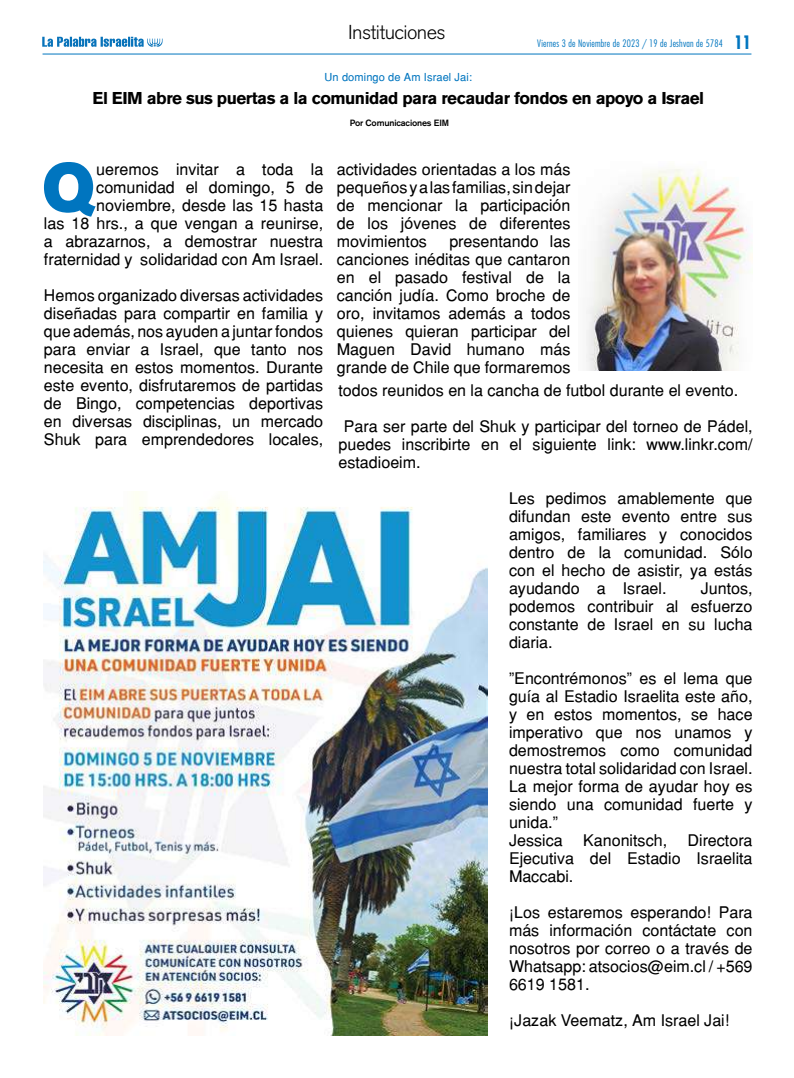
<style>
.page{position:relative;width:794px;height:1078px;background:#fff}
.page>*{position:absolute;margin:0;border:0;box-sizing:border-box;transform-origin:0 0}
.t1{font:67px "Akzidenz Grotesk BQ Super";color:#0075bf}
.t2{font:300 20px "Akzidenz Grotesk BQ";letter-spacing:-.03em;color:#000}
.t3{font:700 17px "Akzidenz Grotesk BQ";letter-spacing:-.03em;color:#000}
.t4{font:16px/18px "Helvetica";color:#000;text-align:justify}
.t5{font:11px "Helvetica";letter-spacing:.01em;color:#0075bf}
.t6{font:300 condensed 10px "Futura Std";letter-spacing:.02em;color:#0075bf}
.t7{font:500 9px "Akzidenz Grotesk BQ";letter-spacing:-.02em;color:#000}
.s1{font-weight:700;font-size:18px}
</style>
<div class="page">
<img style="left:586px;top:168px;width:166px;height:202px">
<img style="left:44px;top:491px;width:443px;height:544px">
<hr style="left:43px;top:53px;width:708px;height:1px;background:#0075bf">
<svg style="left:42px;top:37px;width:120px;height:10px"></svg>
<p class="t2" style="left:348px;top:21px;width:99px">Instituciones</p>
<p class="t6" style="left:537px;top:37px;width:215px">Viernes 3 de Noviembre de 2023 / 19 de Jeshvan de 5784 <span class="s1">11</span></p>
<p class="t5" style="left:324px;top:70px;width:149px">Un domingo de Am Israel Jai:</p>
<p class="t3" style="left:93px;top:89px;width:613px">El EIM abre sus puertas a la comunidad para recaudar fondos en apoyo a Israel</p>
<p class="t7" style="left:350px;top:117px;width:101px">Por Comunicaciones EIM</p>
<h1 class="t1" style="left:42px;top:149px;width:54px">Q</h1>
<p class="t4" style="left:44px;top:160px;width:281px;text-align:right">ueremos invitar a toda la comunidad el domingo, 5 de noviembre, desde las 15 hasta<br>las 18 hrs., a que vengan a reunirse, a abrazarnos, a demostrar nuestra fraternidad y solidaridad con Am Israel.</p>
<p class="t4" style="left:44px;top:286px;width:281px">Hemos organizado diversas actividades diseñadas para compartir en familia y que además, nos ayuden a juntar fondos para enviar a Israel, que tanto nos necesita en estos momentos. Durante este evento, disfrutaremos de partidas de Bingo, competencias deportivas en diversas disciplinas, un mercado Shuk para emprendedores locales,</p>
<p class="t4" style="left:337px;top:160px;width:235px">actividades orientadas a los más pequeños y a las familias, sin dejar de mencionar la participación de los jóvenes de diferentes movimientos</p>
<p class="t4" style="left:337px;top:232px;width:235px;text-indent:112px">presentando las canciones inéditas que cantaron en el pasado festival de la canción judía. Como broche de oro, invitamos además a todos quienes quieran participar del Maguen David humano más grande de Chile que formaremos</p>
<p class="t4" style="left:338px;top:380px;width:401px">todos reunidos en la cancha de futbol durante el evento.</p>
<p class="t4" style="left:338px;top:416px;width:415px;text-indent:5px">Para ser parte del Shuk y participar del torneo de Pádel, puedes inscribirte en el siguiente link: www.linkr.com/ estadioeim.</p>
<p class="t4" style="left:509px;top:488px;width:245px">Les pedimos amablemente que difundan este evento entre sus amigos, familiares y conocidos dentro de la comunidad. Sólo con el hecho de asistir, ya estás ayudando a Israel.</p>
<p class="t4" style="left:509px;top:578px;width:245px;text-indent:192px">Juntos, podemos contribuir al esfuerzo constante de Israel en su lucha diaria.</p>
<p class="t4" style="left:509px;top:668px;width:245px;text-align:left">”Encontrémonos” es el lema que guía al Estadio Israelita este año, y en estos momentos, se hace imperativo que nos unamos y demostremos como comunidad nuestra total solidaridad con Israel.<br>La mejor forma de ayudar hoy es siendo una comunidad fuerte y unida.”<br>Jessica</p>
<p class="t4" style="left:583px;top:830px;width:85px">Kanonitsch,</p>
<p class="t4" style="left:509px;top:830px;width:245px;text-indent:178px">Directora Ejecutiva del Estadio Israelita Maccabi.</p>
<p class="t4" style="left:509px;top:902px;width:245px">¡Los estaremos esperando! Para más información contáctate con nosotros por correo o a través de Whatsapp: atsocios@eim.cl / +569<br>6619 1581.</p>
<p class="t4" style="left:509px;top:1010px;width:222px">¡Jazak Veematz, Am Israel Jai!</p>
</div>
